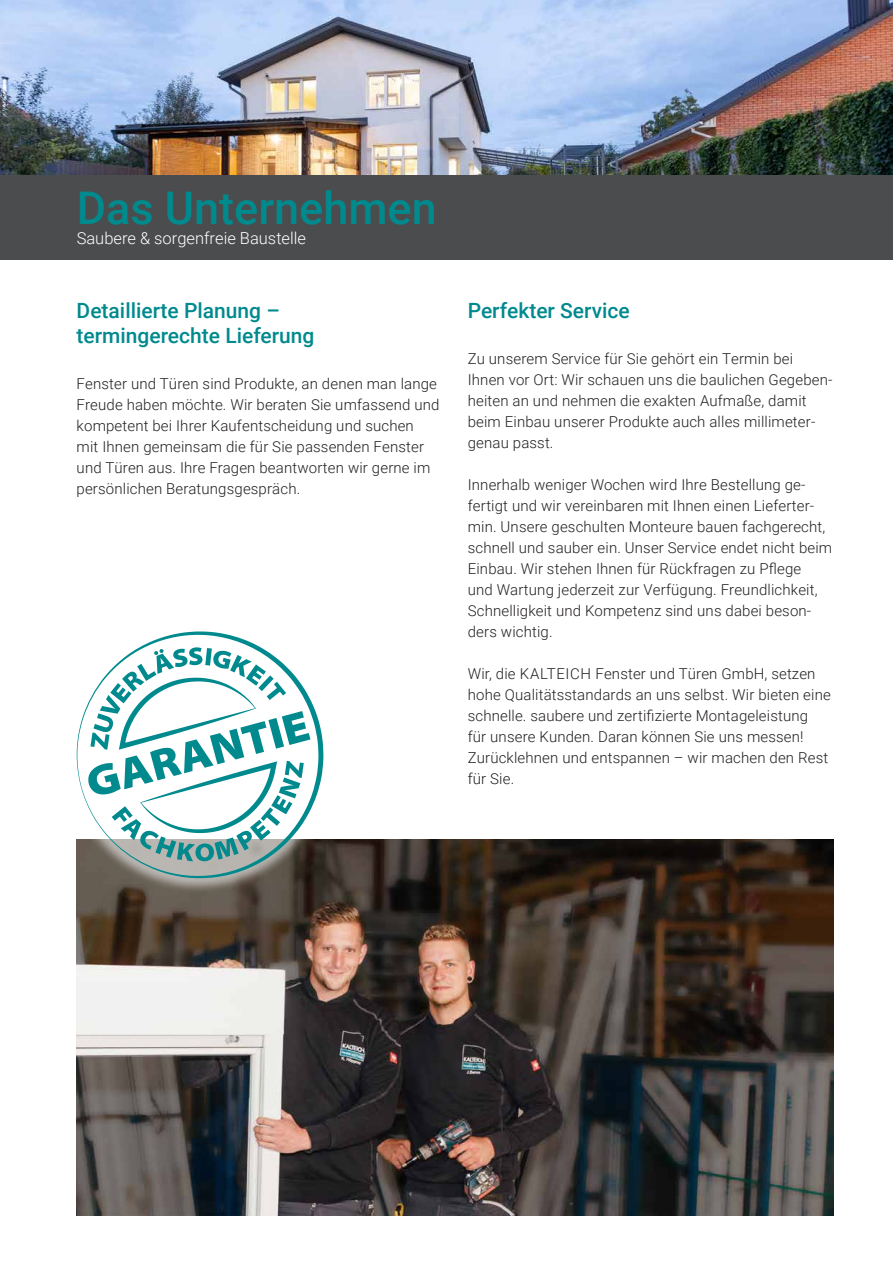
<style>
.page{position:relative;width:893px;height:1263px;background:#fff}
.page>*{position:absolute;margin:0;border:0;box-sizing:border-box;transform-origin:0 0}
.t1{font:500 45px "Roboto";color:#008a8e}
.t2{font:500 21px/25.2px "Roboto";color:#008a8e}
.t3{font:300 16.5px "Roboto";color:#fff}
.t4{font:300 15px/21px "Roboto";letter-spacing:.01em;color:#231f20}
</style>
<div class="page">
<div style="left:0;top:174px;width:893px;height:85px;background:#4b4c4d"></div>
<img style="left:0;top:0;width:893px;height:174px">
<img style="left:77px;top:840px;width:756px;height:375px">
<svg style="left:76px;top:748px;width:295px;height:178px"></svg>
<svg style="left:77px;top:631px;width:247px;height:247px"></svg>
<svg style="left:86px;top:647px;width:224px;height:215px"></svg>
<h1 class="t1" style="left:77px;top:176px;width:361px">Das Unternehmen</h1>
<p class="t3" style="left:77px;top:226px;width:231px">Saubere &amp; sorgenfreie Baustelle</p>
<h2 class="t2" style="left:77px;top:297px;width:239px">Detaillierte Planung – termingerechte Lieferung</h2>
<p class="t4" style="left:77px;top:373px;width:364px">Fenster und Türen sind Produkte, an denen man lange Freude haben möchte. Wir beraten Sie umfassend und kompetent bei Ihrer Kaufentscheidung und suchen<br>mit Ihnen gemeinsam die für Sie passenden Fenster und Türen aus. Ihre Fragen beantworten wir gerne im persönlichen Beratungsgespräch.</p>
<h2 class="t2" style="left:468px;top:297px;width:163px">Perfekter Service</h2>
<p class="t4" style="left:468px;top:347px;width:366px">Zu unserem Service für Sie gehört ein Termin bei Ihnen vor Ort: Wir schauen uns die baulichen Gegeben&shy;heiten an und nehmen die exakten Aufmaße, damit beim Einbau unserer Produkte auch alles millimeter&shy;genau passt.</p>
<p class="t4" style="left:468px;top:473px;width:366px">Innerhalb weniger Wochen wird Ihre Bestellung ge&shy;fertigt und wir vereinbaren mit Ihnen einen Lieferter&shy;min. Unsere geschulten Monteure bauen fachgerecht, schnell und sauber ein. Unser Service endet nicht beim Einbau. Wir stehen Ihnen für Rückfragen zu Pflege<br>und Wartung jederzeit zur Verfügung. Freundlichkeit, Schnelligkeit und Kompetenz sind uns dabei beson&shy;ders wichtig.</p>
<p class="t4" style="left:468px;top:662px;width:365px">Wir, die KALTEICH Fenster und Türen GmbH, setzen hohe Qualitätsstandards an uns selbst. Wir bieten eine schnelle. saubere und zertifizierte Montageleistung<br>für unsere Kunden. Daran können Sie uns messen!<br>Zurücklehnen und entspannen – wir machen den Rest für Sie.</p>
</div>
